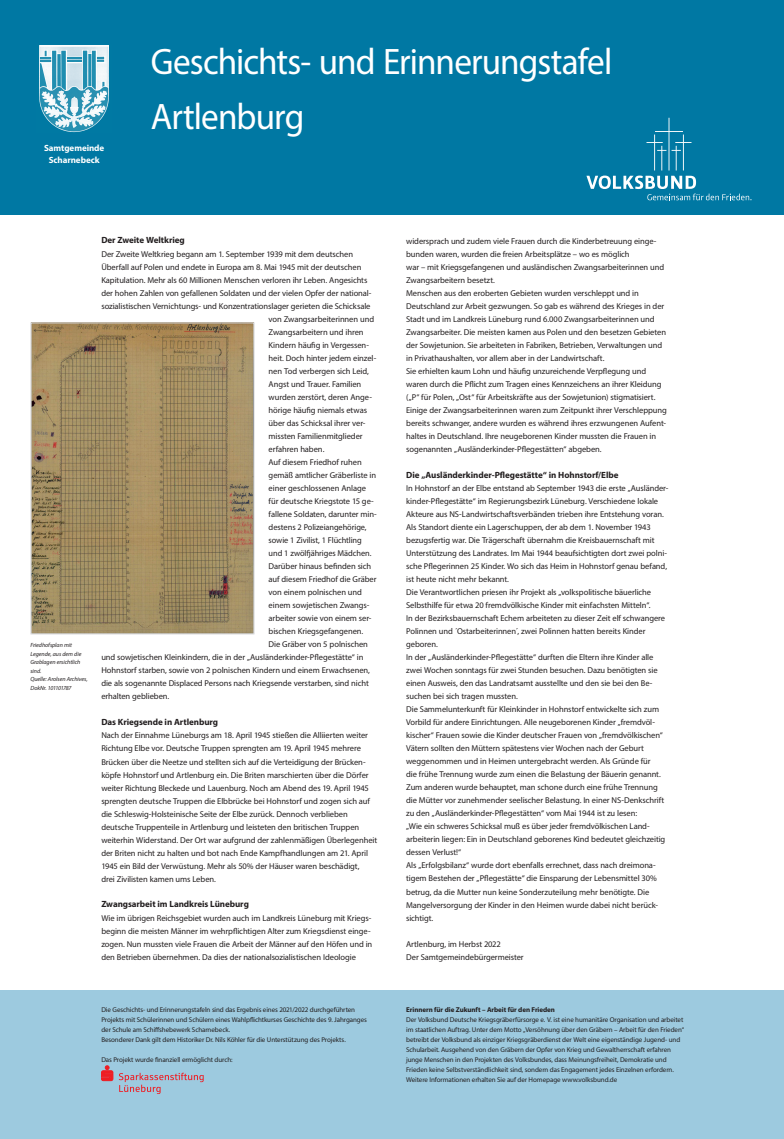
<style>
.page{position:relative;width:784px;height:1139px;background:#fff}
.page>*{position:absolute;margin:0;border:0;box-sizing:border-box;transform-origin:0 0}
.t1{font:37px/55px "Myriad Pro";letter-spacing:-.025em;color:#fff;scale:.95 1}
.t2{font:700 9px "Myriad Pro";letter-spacing:-.01em;color:#231f20}
.t3{font:700 9px/12px "Myriad Pro";letter-spacing:-.01em;color:#fff;text-align:center}
.t4{font:8.5px/13px "Myriad Pro";letter-spacing:-.01em;color:#231f20}
.t5{font:7px/10px "Myriad Pro";letter-spacing:-.01em;color:#231f20}
.t6{font:700 7px "Myriad Pro";letter-spacing:-.005em;color:#231f20}
.t7{font:italic 6px/8.5px "Myriad Pro";letter-spacing:-.01em;color:#231f20}
</style>
<div class="page">
<div style="left:0;top:0;width:784px;height:215px;background:#0078a3"></div>
<div style="left:0;top:990px;width:784px;height:148px;background:#9dcadf"></div>
<svg style="left:586px;top:118px;width:165px;height:82px"></svg>
<img style="left:39px;top:45px;width:70px;height:87px">
<img style="left:32px;top:324px;width:220px;height:308px">
<div style="left:30px;top:322px;width:224px;height:312px;border:1px solid #d1d2d4"></div>
<svg style="left:101px;top:1065px;width:12px;height:15px"></svg>
<svg style="left:119px;top:1072px;width:85px;height:21px"></svg>
<p class="t3" style="left:44px;top:142px;width:62px">Samtgemeinde<br>Scharnebeck</p>
<h1 class="t1" style="left:151px;top:33px;width:487px">Geschichts- und Erinnerungstafel<br>Artlenburg</h1>
<p class="t7" style="left:30px;top:641px;width:59px">Friedhofsplan mit<br>Legende, aus dem die<br>Grablagen ersichtlich sind.<br>Quelle: Arolsen Archives,<br>DokNr. 101101787</p>
<p class="t2" style="left:101px;top:234px;width:85px">Der Zweite Weltkrieg</p>
<p class="t4" style="left:101px;top:247px;width:253px">Der Zweite Weltkrieg begann am 1. September 1939 mit dem deutschen</p>
<p class="t4" style="left:101px;top:260px;width:261px">Überfall auf Polen und endete in Europa am 8. Mai 1945 mit der deutschen</p>
<p class="t4" style="left:101px;top:273px;width:268px">Kapitulation. Mehr als 60 Millionen Menschen verloren ihr Leben. Angesichts</p>
<p class="t4" style="left:101px;top:286px;width:272px">der hohen Zahlen von gefallenen Soldaten und der vielen Opfer der national-</p>
<p class="t4" style="left:101px;top:299px;width:271px">sozialistischen Vernichtungs- und Konzentrationslager gerieten die Schicksale</p>
<p class="t4" style="left:269px;top:312px;width:107px">von Zwangsarbeiterinnen und</p>
<p class="t4" style="left:269px;top:325px;width:96px">Zwangsarbeitern und ihren</p>
<p class="t4" style="left:269px;top:338px;width:102px">Kindern häufig in Vergessen-</p>
<p class="t4" style="left:269px;top:351px;width:109px">heit. Doch hinter jedem einzel-</p>
<p class="t4" style="left:269px;top:364px;width:102px">nen Tod verbergen sich Leid,</p>
<p class="t4" style="left:269px;top:377px;width:94px">Angst und Trauer. Familien</p>
<p class="t4" style="left:269px;top:390px;width:105px">wurden zerstört, deren Ange-</p>
<p class="t4" style="left:269px;top:403px;width:100px">hörige häufig niemals etwas</p>
<p class="t4" style="left:269px;top:416px;width:98px">über das Schicksal ihrer ver-</p>
<p class="t4" style="left:269px;top:429px;width:96px">missten Familienmitglieder</p>
<p class="t4" style="left:269px;top:442px;width:57px">erfahren haben.</p>
<p class="t4" style="left:269px;top:455px;width:95px">Auf diesem Friedhof ruhen</p>
<p class="t4" style="left:269px;top:468px;width:109px">gemäß amtlicher Gräberliste in</p>
<p class="t4" style="left:269px;top:481px;width:99px">einer geschlossenen Anlage</p>
<p class="t4" style="left:269px;top:494px;width:107px">für deutsche Kriegstote 15 ge-</p>
<p class="t4" style="left:269px;top:507px;width:110px">fallene Soldaten, darunter min-</p>
<p class="t4" style="left:269px;top:520px;width:100px">destens 2 Polizeiangehörige,</p>
<p class="t4" style="left:269px;top:533px;width:95px">sowie 1 Zivilist, 1 Flüchtling</p>
<p class="t4" style="left:269px;top:546px;width:104px">und 1 zwölfjähriges Mädchen.</p>
<p class="t4" style="left:269px;top:559px;width:104px">Darüber hinaus befinden sich</p>
<p class="t4" style="left:269px;top:572px;width:109px">auf diesem Friedhof die Gräber</p>
<p class="t4" style="left:269px;top:585px;width:95px">von einem polnischen und</p>
<p class="t4" style="left:269px;top:598px;width:102px">einem sowjetischen Zwangs-</p>
<p class="t4" style="left:269px;top:611px;width:104px">arbeiter sowie von einem ser-</p>
<p class="t4" style="left:269px;top:624px;width:96px">bischen Kriegsgefangenen.</p>
<p class="t4" style="left:269px;top:637px;width:101px">Die Gräber von 5 polnischen</p>
<p class="t4" style="left:101px;top:650px;width:263px">und sowjetischen Kleinkindern, die in der „Ausländerkinder-Pflegestätte“ in</p>
<p class="t4" style="left:101px;top:663px;width:270px">Hohnstorf starben, sowie von 2 polnischen Kindern und einem Erwachsenen,</p>
<p class="t4" style="left:101px;top:676px;width:269px">die als sogenannte Displaced Persons nach Kriegsende verstarben, sind nicht</p>
<p class="t4" style="left:101px;top:689px;width:70px">erhalten geblieben.</p>
<p class="t2" style="left:101px;top:716px;width:118px">Das Kriegsende in Artlenburg</p>
<p class="t4" style="left:101px;top:728px;width:277px">Nach der Einnahme Lüneburgs am 18. April 1945 stießen die Alliierten weiter Richtung Elbe vor. Deutsche Truppen sprengten am 19. April 1945 mehrere Brücken über die Neetze und stellten sich auf die Verteidigung der Brücken&shy;köpfe Hohnstorf und Artlenburg ein. Die Briten marschierten über die Dörfer weiter Richtung Bleckede und Lauenburg. Noch am Abend des 19. April 1945 sprengten deutsche Truppen die Elbbrücke bei Hohnstorf und zogen sich auf die Schleswig-Holsteinische Seite der Elbe zurück. Dennoch verblieben deutsche Truppenteile in Artlenburg und leisteten den britischen Truppen weiterhin Widerstand. Der Ort war aufgrund der zahlenmäßigen Überlegenheit der Briten nicht zu halten und bot nach Ende Kampfhandlungen am 21. April 1945 ein Bild der Verwüstung. Mehr als 50% der Häuser waren beschädigt,<br>drei Zivilisten kamen ums Leben.</p>
<p class="t2" style="left:101px;top:898px;width:149px">Zwangsarbeit im Landkreis Lüneburg</p>
<p class="t4" style="left:101px;top:910px;width:272px">Wie im übrigen Reichsgebiet wurden auch im Landkreis Lüneburg mit Kriegs&shy;beginn die meisten Männer im wehrpflichtigen Alter zum Kriegsdienst einge&shy;zogen. Nun mussten viele Frauen die Arbeit der Männer auf den Höfen und in den Betrieben übernehmen. Da dies der nationalsozialistischen Ideologie</p>
<p class="t5" style="left:101px;top:1003px;width:267px">Die Geschichts- und Erinnerungstafeln sind das Ergebnis eines 2021/2022 durchgeführten Projekts mit Schülerinnen und Schülern eines Wahlpflichtkurses Geschichte des 9. Jahrganges der Schule am Schiffshebewerk Scharnebeck.<br>Besonderer Dank gilt dem Historiker Dr. Nils Köhler für die Unterstützung des Projekts.</p>
<p class="t5" style="left:101px;top:1053px;width:133px">Das Projekt wurde finanziell ermöglicht durch:</p>
<p class="t4" style="left:406px;top:234px;width:262px">widersprach und zudem viele Frauen durch die Kinderbetreuung einge&shy;bunden waren, wurden die freien Arbeitsplätze – wo es möglich<br>war – mit Kriegsgefangenen und ausländischen Zwangsarbeiterinnen und Zwangsarbeitern besetzt.<br>Menschen aus den eroberten Gebieten wurden verschleppt und in Deutschland zur Arbeit gezwungen. So gab es während des Krieges in der Stadt und im Landkreis Lüneburg rund 6.000 Zwangsarbeiterinnen und Zwangsarbeiter. Die meisten kamen aus Polen und den besetzen Gebieten der Sowjetunion. Sie arbeiteten in Fabriken, Betrieben, Verwaltungen und in Privathaushalten, vor allem aber in der Landwirtschaft.<br>Sie erhielten kaum Lohn und häufig unzureichende Verpflegung und waren durch die Pflicht zum Tragen eines Kennzeichens an ihrer Kleidung („P“ für Polen, „Ost“ für Arbeitskräfte aus der Sowjetunion) stigmatisiert.<br>Einige der Zwangsarbeiterinnen waren zum Zeitpunkt ihrer Verschleppung bereits schwanger, andere wurden es während ihres erzwungenen Aufent&shy;haltes in Deutschland. Ihre neugeborenen Kinder mussten die Frauen in sogenannten „Ausländerkinder-Pflegestätten“ abgeben.</p>
<p class="t2" style="left:406px;top:469px;width:214px">Die „Ausländerkinder-Pflegestätte“ in Hohnstorf/Elbe</p>
<p class="t4" style="left:406px;top:481px;width:263px">In Hohnstorf an der Elbe entstand ab September 1943 die erste „Ausländer&shy;kinder-Pflegestätte“ im Regierungsbezirk Lüneburg. Verschiedene lokale Akteure aus NS-Landwirtschaftsverbänden trieben ihre Entstehung voran.<br>Als Standort diente ein Lagerschuppen, der ab dem 1. November 1943 bezugsfertig war. Die Trägerschaft übernahm die Kreisbauernschaft mit Unterstützung des Landrates. Im Mai 1944 beaufsichtigten dort zwei polni&shy;sche Pflegerinnen 25 Kinder. Wo sich das Heim in Hohnstorf genau befand, ist heute nicht mehr bekannt.<br>Die Verantwortlichen priesen ihr Projekt als „volkspolitische bäuerliche Selbsthilfe für etwa 20 fremdvölkische Kinder mit einfachsten Mitteln“.<br>In der Bezirksbauernschaft Echem arbeiteten zu dieser Zeit elf schwangere Polinnen und ´Ostarbeiterinnen´, zwei Polinnen hatten bereits Kinder geboren.<br>In der „Ausländerkinder-Pflegestätte“ durften die Eltern ihre Kinder alle zwei Wochen sonntags für zwei Stunden besuchen. Dazu benötigten sie einen Ausweis, den das Landratsamt ausstellte und den sie bei den Be&shy;suchen bei sich tragen mussten.<br>Die Sammelunterkunft für Kleinkinder in Hohnstorf entwickelte sich zum Vorbild für andere Einrichtungen. Alle neugeborenen Kinder „fremdvöl&shy;kischer“ Frauen sowie die Kinder deutscher Frauen von „fremdvölkischen“ Vätern sollten den Müttern spätestens vier Wochen nach der Geburt weggenommen und in Heimen untergebracht werden. Als Gründe für<br>die frühe Trennung wurde zum einen die Belastung der Bäuerin genannt.<br>Zum anderen wurde behauptet, man schone durch eine frühe Trennung die Mütter vor zunehmender seelischer Belastung. In einer NS-Denkschrift zu den „Ausländerkinder-Pflegestätten“ vom Mai 1944 ist zu lesen:<br>„Wie ein schweres Schicksal muß es über jeder fremdvölkischen Land&shy;arbeiterin liegen: Ein in Deutschland geborenes Kind bedeutet gleichzeitig dessen Verlust!“<br>Als „Erfolgsbilanz“ wurde dort ebenfalls errechnet, dass nach dreimona&shy;tigem Bestehen der „Pflegestätte“ die Einsparung der Lebensmittel 30% betrug, da die Mutter nun keine Sonderzuteilung mehr benötigte. Die Mangelversorgung der Kinder in den Heimen wurde dabei nicht berück&shy;sichtigt.</p>
<p class="t4" style="left:406px;top:936px;width:119px">Artlenburg, im Herbst 2022<br>Der Samtgemeindebürgermeister</p>
<p class="t6" style="left:406px;top:1004px;width:150px">Erinnern für die Zukunft – Arbeit für den Frieden</p>
<p class="t5" style="left:406px;top:1013px;width:280px">Der Volksbund Deutsche Kriegsgräberfürsorge e. V. ist eine humanitäre Organisation und arbeitet im staatlichen Auftrag. Unter dem Motto „Versöhnung über den Gräbern – Arbeit für den Frieden“ betreibt der Volksbund als einziger Kriegsgräberdienst der Welt eine eigenständige Jugend- und Schularbeit. Ausgehend von den Gräbern der Opfer von Krieg und Gewaltherrschaft erfahren junge Menschen in den Projekten des Volksbundes, dass Meinungsfreiheit, Demokratie und Frieden keine Selbstverständlichkeit sind, sondern das Engagement jedes Einzelnen erfordern.<br>Weitere Informationen erhalten Sie auf der Homepage www.volksbund.de</p>
</div>
